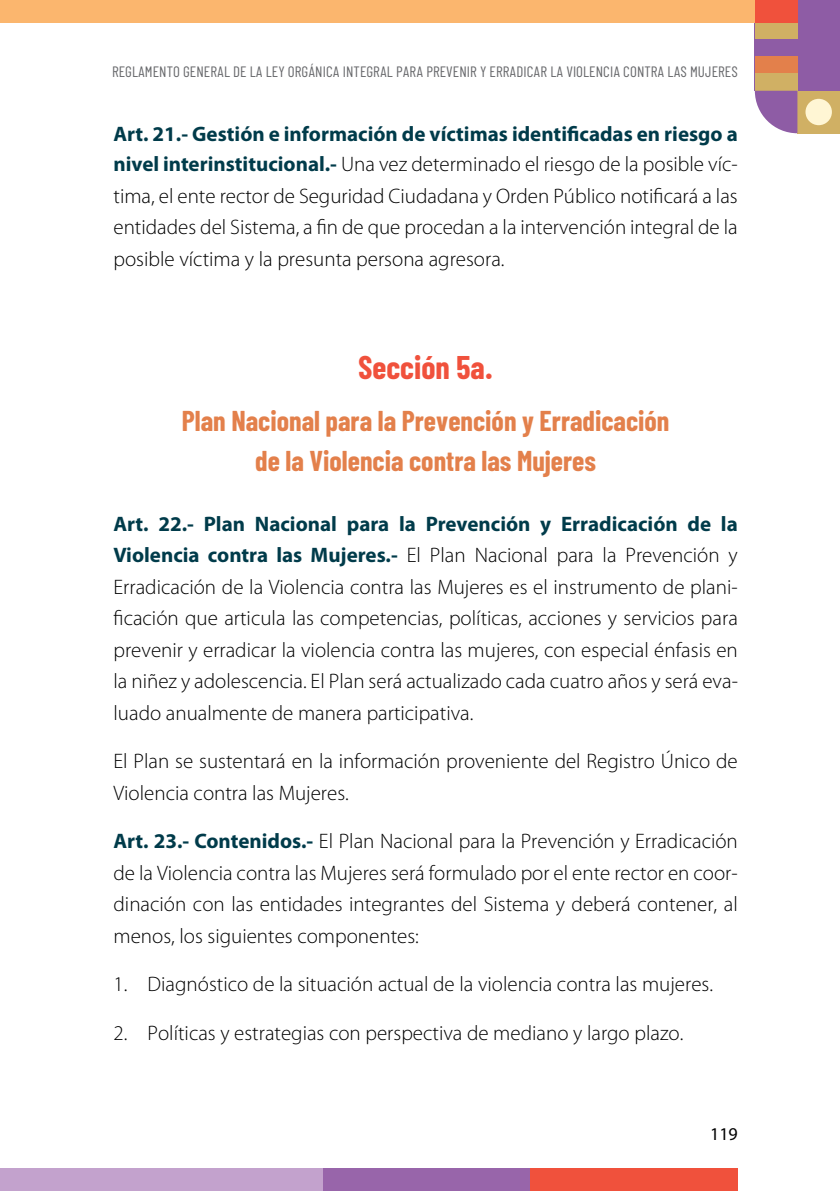
<style>
.page{position:relative;width:840px;height:1191px;background:#fff}
.page>*{position:absolute;margin:0;border:0;box-sizing:border-box;transform-origin:0 0}
.t1{font:700 32px "Barlow Condensed";color:#f0513c}
.t2{font:700 28px/40px "Barlow Condensed";color:#e3804b;text-align:center}
.t3{font:300 21px/31.6px "Myriad Pro";color:#000;text-align:justify}
.t4{font:18px "Myriad Pro";color:#000}
.t5{font:15px "Barlow Condensed";letter-spacing:.005em;color:#67686b}
.s1{font-weight:700;color:#003b4a}
</style>
<div class="page">
<div style="left:322px;top:1168px;width:208px;height:23px;background:#9865aa"></div>
<div style="left:530px;top:1168px;width:207px;height:23px;background:#f0513c"></div>
<div style="left:0;top:1168px;width:322px;height:23px;background:#c3a2cd"></div>
<div style="left:754px;top:0;width:85px;height:91px;background:#8e5ca5"></div>
<div style="left:0;top:0;width:754px;height:23px;background:#fbb66e"></div>
<div style="left:754px;top:23px;width:43px;height:17px;background:#d0b064"></div>
<div style="left:754px;top:0;width:43px;height:23px;background:#f0513c"></div>
<div style="left:754px;top:57px;width:43px;height:17px;background:#e3804b"></div>
<div style="left:754px;top:74px;width:43px;height:17px;background:#d0b064"></div>
<div style="left:797px;top:91px;width:42px;height:42px;background:#d0b064"></div>
<div style="left:805px;top:99px;width:26px;height:26px;background:#fff6d4;border-radius:50%"></div>
<svg style="left:754px;top:91px;width:43px;height:42px"></svg>
<p class="t5" style="left:112px;top:62px;width:627px">REGLAMENTO GENERAL DE LA LEY ORGÁNICA INTEGRAL PARA PREVENIR Y ERRADICAR LA VIOLENCIA CONTRA LAS MUJERES</p>
<p class="t3" style="left:113px;top:118px;width:625px"><span class="s1">Art. 21.- Gestión e información de víctimas identificadas en riesgo a nivel interinstitucional.-</span> Una vez determinado el riesgo de la posible víc&shy;tima, el ente rector de Seguridad Ciudadana y Orden Público notificará a las entidades del Sistema, a fin de que procedan a la intervención integral de la posible víctima y la presunta persona agresora.</p>
<h1 class="t1" style="left:358px;top:348px;width:137px">Sección 5a.</h1>
<h2 class="t2" style="left:182px;top:400px;width:489px">Plan Nacional para la Prevención y Erradicación de la Violencia contra las Mujeres</h2>
<p class="t3" style="left:113px;top:507px;width:625px"><span class="s1">Art. 22.- Plan Nacional para la Prevención y Erradicación de la Violencia contra las Mujeres.-</span> El Plan Nacional para la Prevención y Erradicación de la Violencia contra las Mujeres es el instrumento de plani&shy;ficación que articula las competencias, políticas, acciones y servicios para prevenir y erradicar la violencia contra las mujeres, con especial énfasis en la niñez y adolescencia. El Plan será actualizado cada cuatro años y será eva&shy;luado anualmente de manera participativa.</p>
<p class="t3" style="left:113px;top:745px;width:625px">El Plan se sustentará en la información proveniente del Registro Único de<br>Violencia contra las Mujeres.</p>
<p class="t3" style="left:113px;top:825px;width:625px"><span class="s1">Art. 23.- Contenidos.-</span> El Plan Nacional para la Prevención y Erradicación de la Violencia contra las Mujeres será formulado por el ente rector en coor&shy;dinación con las entidades integrantes del Sistema y deberá contener, al menos, los siguientes componentes:</p>
<p class="t3" style="left:113px;top:968px;width:600px">1. Diagnóstico de la situación actual de la violencia contra las mujeres.</p>
<p class="t3" style="left:113px;top:1017px;width:571px">2. Políticas y estrategias con perspectiva de mediano y largo plazo.</p>
<p class="t4" style="left:709px;top:1123px;width:29px">119</p>
</div>
